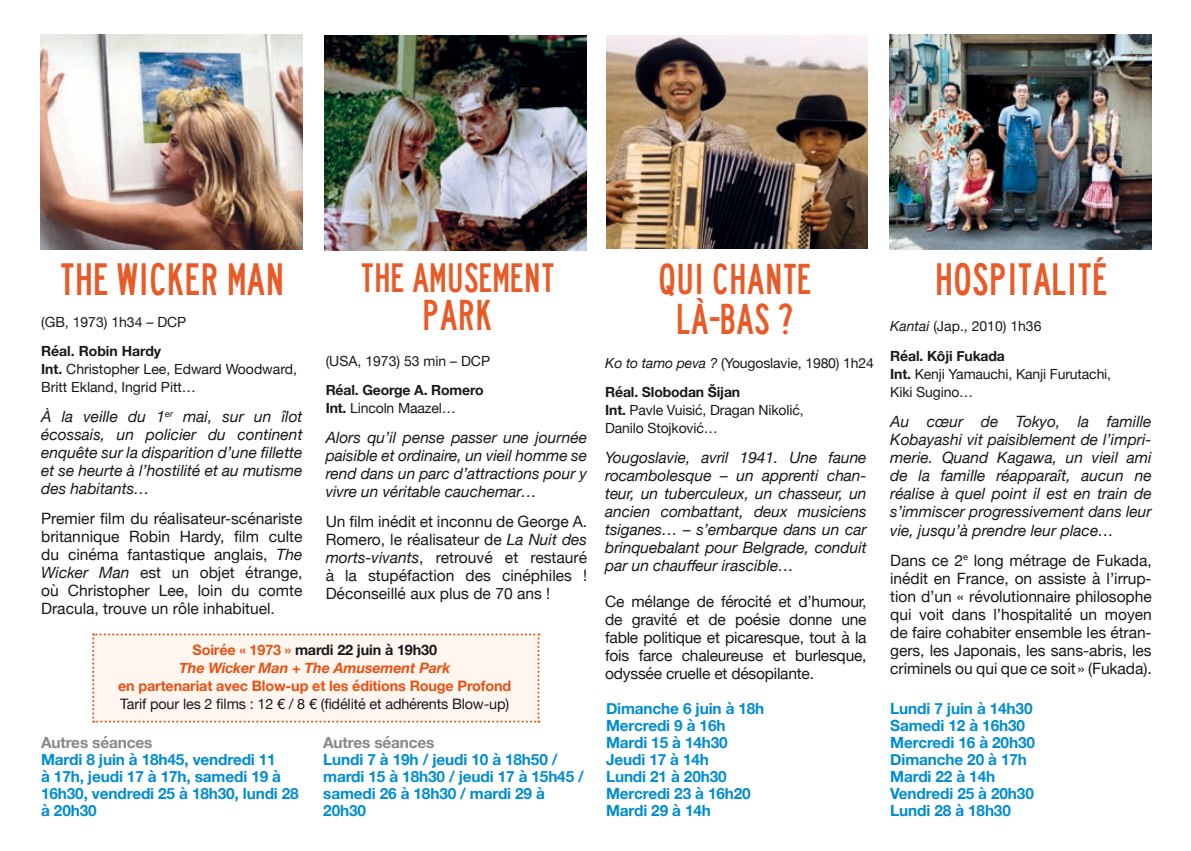
<style>
.page{position:relative;width:1191px;height:851px;background:#fff}
.page>*{position:absolute;margin:0;border:0;box-sizing:border-box;transform-origin:0 0}
.t1{font:42px "lanea";letter-spacing:-.005em;color:#e85a28}
.t2{font:40px/40px "lanea";letter-spacing:-.005em;color:#e85a28;text-align:center}
.t3{font:38px "lanea";letter-spacing:-.005em;color:#e85a28}
.t4{font:15.6px/18px "Helvetica Neue";letter-spacing:-.005em;color:#1a171c;text-align:justify}
.t5{font:italic 15.6px/18px "Helvetica Neue";letter-spacing:-.005em;color:#1a171c;text-align:justify}
.t6{font:700 15.4px/17px "Helvetica Neue";letter-spacing:-.01em;color:#008dd2}
.t7{font:700 15.4px "Helvetica Neue";letter-spacing:-.01em;color:#87888a}
.t8{font:700 14.4px/18px "Helvetica Neue";letter-spacing:-.01em;color:#e75113;text-align:center}
.t9{font:14.4px "Helvetica Neue";letter-spacing:-.01em;color:#1a171c}
.t10{font:14px/18px "Helvetica Neue";letter-spacing:-.01em;color:#1a171c}
.t11{font:700 14px/18px "Helvetica Neue";letter-spacing:-.01em;color:#1a171c}
.s1{font-weight:700}
.s2{font-style:italic}
.s3{font-weight:400}
.s4{color:#1a171c}
</style>
<div class="page">
<img style="left:889px;top:34px;width:262px;height:215px">
<img style="left:607px;top:35px;width:260px;height:214px">
<img style="left:325px;top:35px;width:262px;height:215px">
<img style="left:40px;top:34px;width:262px;height:215px">
<div style="left:92px;top:633px;width:447px;height:89px;background:#fff6f0"></div>
<h1 class="t1" style="left:60px;top:254px;width:226px">THE WICKER MAN</h1>
<p class="t10" style="left:41px;top:314px;width:147px">(GB, 1973) 1h34 – DCP</p>
<p class="t10" style="left:41px;top:342px;width:257px"><span class="s1">Réal. Robin Hardy<br>Int.</span> Christopher Lee, Edward Woodward,<br>Britt Ekland, Ingrid Pitt…</p>
<p class="t5" style="left:41px;top:408px;width:263px">À la veille du 1<sup>er</sup> mai, sur un îlot écossais, un policier du continent enquête sur la disparition d’une fillette et se heurte à l’hostilité et au mutisme des habitants…</p>
<p class="t4" style="left:41px;top:510px;width:263px">Premier film du réalisateur-scénariste britannique Robin Hardy, film culte du cinéma fantastique anglais, <span class="s2">The Wicker Man</span> est un objet étrange, où Christopher Lee, loin du comte Dracula, trouve un rôle inhabituel.</p>
<h3 class="t3" style="left:360px;top:254px;width:196px">THE AMUSEMENT</h3>
<h2 class="t2" style="left:422px;top:295px;width:73px">PARK</h2>
<p class="t10" style="left:326px;top:352px;width:166px">(USA, 1973) 53 min – DCP</p>
<p class="t11" style="left:326px;top:381px;width:159px">Réal. George A. Romero<br>Int. <span class="s3">Lincoln Maazel…</span></p>
<p class="t5" style="left:326px;top:429px;width:263px">Alors qu’il pense passer une journée paisible et ordinaire, un vieil homme se rend dans un parc d’attractions pour y vivre un véritable cauchemar…</p>
<p class="t4" style="left:326px;top:513px;width:263px">Un film inédit et inconnu de George A.<br>Romero, le réalisateur de <span class="s2">La Nuit des morts-vivants</span>, retrouvé et restauré à la stupéfaction des cinéphiles !<br>Déconseillé aux plus de 70 ans !</p>
<p class="t8" style="left:118px;top:641px;width:395px">Soirée « 1973 » <span class="s4">mardi 22 juin à 19h30<br></span><span class="s2">The Wicker Man</span> + <span class="s2">The Amusement Park<br></span>en partenariat avec Blow-up et les éditions Rouge Profond</p>
<p class="t9" style="left:120px;top:693px;width:390px">Tarif pour les 2 films : 12 € / 8 € (fidélité et adhérents Blow-up)</p>
<p class="t7" style="left:41px;top:730px;width:113px">Autres séances</p>
<p class="t6" style="left:41px;top:751px;width:259px">Mardi 8 juin à 18h45, vendredi 11<br>à 17h, jeudi 17 à 17h, samedi 19 à<br>16h30, vendredi 25 à 18h30, lundi 28 à 20h30</p>
<p class="t7" style="left:323px;top:730px;width:113px">Autres séances</p>
<p class="t6" style="left:323px;top:751px;width:262px">Lundi 7 à 19h / jeudi 10 à 18h50 / mardi 15 à 18h30 / jeudi 17 à 15h45 / samedi 26 à 18h30 / mardi 29 à<br>20h30</p>
<h2 class="t2" style="left:658px;top:260px;width:155px">QUI CHANTE<br>LÀ-BAS ?</h2>
<p class="t10" style="left:605px;top:349px;width:270px;line-height:29px"><span class="s2">Ko to tamo peva ?</span> (Yougoslavie, 1980) 1h24<br><span class="s1">Réal. Slobodan Šijan</span></p>
<p class="t10" style="left:605px;top:401px;width:200px"><span class="s1">Int.</span> Pavle Vuisić, Dragan Nikolić,<br>Danilo Stojković…</p>
<p class="t5" style="left:605px;top:449px;width:263px">Yougoslavie, avril 1941. Une faune rocambolesque – un apprenti chan&shy;teur, un tuberculeux, un chasseur, un ancien combattant, deux musiciens tsiganes… – s’embarque dans un car brinquebalant pour Belgrade, conduit par un chauffeur irascible…</p>
<p class="t4" style="left:605px;top:593px;width:263px">Ce mélange de férocité et d’humour, de gravité et de poésie donne une fable politique et picaresque, tout à la fois farce chaleureuse et burlesque, odyssée cruelle et désopilante.</p>
<p class="t6" style="left:606px;top:700px;width:160px">Dimanche 6 juin à 18h<br>Mercredi 9 à 16h<br>Mardi 15 à 14h30<br>Jeudi 17 à 14h<br>Lundi 21 à 20h30<br>Mercredi 23 à 16h20<br>Mardi 29 à 14h</p>
<h1 class="t1" style="left:934px;top:254px;width:175px">HOSPITALITÉ</h1>
<p class="t10" style="left:890px;top:312px;width:153px;line-height:30px"><span class="s2">Kantai</span> (Jap., 2010) 1h36<br><span class="s1">Réal. Kôji Fukada</span></p>
<p class="t10" style="left:890px;top:366px;width:222px"><span class="s1">Int.</span> Kenji Yamauchi, Kanji Furutachi,<br>Kiki Sugino…</p>
<p class="t5" style="left:890px;top:413px;width:263px">Au cœur de Tokyo, la famille Kobayashi vit paisiblement de l’impri&shy;merie. Quand Kagawa, un vieil ami de la famille réapparaît, aucun ne réalise à quel point il est en train de s’immiscer progressivement dans leur vie, jusqu’à prendre leur place…</p>
<p class="t4" style="left:890px;top:551px;width:263px">Dans ce 2<sup>e</sup> long métrage de Fukada, inédit en France, on assiste à l’irrup&shy;tion d’un « révolutionnaire philosophe qui voit dans l’hospitalité un moyen de faire cohabiter ensemble les étran&shy;gers, les Japonais, les sans-abris, les criminels ou qui que ce soit» (Fukada).</p>
<p class="t6" style="left:890px;top:700px;width:146px">Lundi 7 juin à 14h30<br>Samedi 12 à 16h30<br>Mercredi 16 à 20h30<br>Dimanche 20 à 17h<br>Mardi 22 à 14h<br>Vendredi 25 à 20h30<br>Lundi 28 à 18h30</p>
</div>
